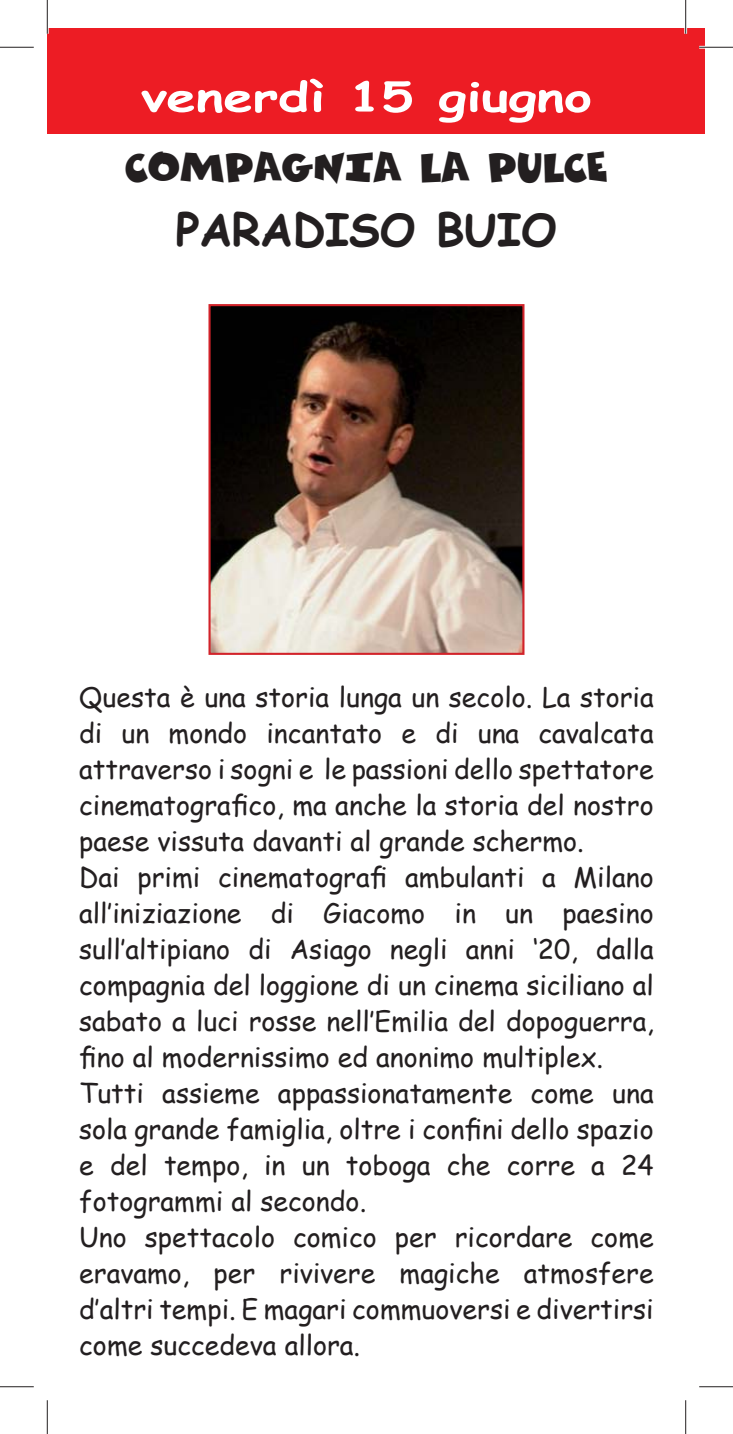
<style>
.page{position:relative;width:733px;height:1434px;background:#fff}
.page>*{position:absolute;margin:0;border:0;box-sizing:border-box;transform-origin:0 0}
.t1{font:700 45px "Comic Sans MS";letter-spacing:-.01em;color:#231f20}
.t2{font:700 40.5px "Comic Sans MS";color:#fff;scale:1.3 1}
.t3{font:33.75px "Comics";letter-spacing:-.005em;color:#231f20}
.t4{font:27px/36px "Comic Sans MS";color:#231f20}
</style>
<div class="page">
<img style="left:211px;top:307px;width:310px;height:345px">
<div style="left:208px;top:304px;width:316px;height:351px;border:2px solid #d2232a"></div>
<div style="left:47px;top:28px;width:657px;height:105px;background:#ed1c24"></div>
<hr style="left:699px;top:46px;width:33px;height:3px;background:#fff">
<hr style="left:46px;top:0;width:3px;height:34px;background:#fff">
<hr style="left:684px;top:0;width:2px;height:34px;background:#fff">
<hr style="left:0;top:47px;width:34px;height:1px;background:#231f20">
<hr style="left:699px;top:47px;width:33px;height:1px;background:#231f20">
<hr style="left:0;top:1386px;width:34px;height:1px;background:#231f20">
<hr style="left:699px;top:1386px;width:33px;height:1px;background:#231f20">
<hr style="left:47px;top:0;width:1px;height:34px;background:#231f20">
<hr style="left:47px;top:1400px;width:1px;height:34px;background:#231f20">
<hr style="left:685px;top:0;width:1px;height:34px;background:#231f20">
<hr style="left:685px;top:1400px;width:1px;height:34px;background:#231f20">
<h2 class="t2" style="left:141px;top:67px;width:348px">venerdì 15 giugno</h2>
<p class="t3" style="left:125px;top:148px;width:483px">COMPAGNIA LA PULCE</p>
<h1 class="t1" style="left:176px;top:197px;width:382px">PARADISO BUIO</h1>
<p class="t4" style="left:79px;top:678px;width:576px">Questa è una storia lunga un secolo. La storia di un mondo incantato e di una cavalcata attraverso i sogni e le passioni dello spettatore cinematografico, ma anche la storia del nostro paese vissuta davanti al grande schermo.<br>Dai primi cinematografi ambulanti a Milano all’iniziazione di Giacomo in un paesino sull’altipiano di Asiago negli anni ‘20, dalla compagnia del loggione di un cinema siciliano al sabato a luci rosse nell’Emilia del dopoguerra, fino al modernissimo ed anonimo multiplex.<br>Tutti assieme appassionatamente come una sola grande famiglia, oltre i confini dello spazio e del tempo, in un toboga che corre a 24 fotogrammi al secondo.<br>Uno spettacolo comico per ricordare come eravamo, per rivivere magiche atmosfere d’altri tempi. E magari commuoversi e divertirsi come succedeva allora.</p>
</div>
